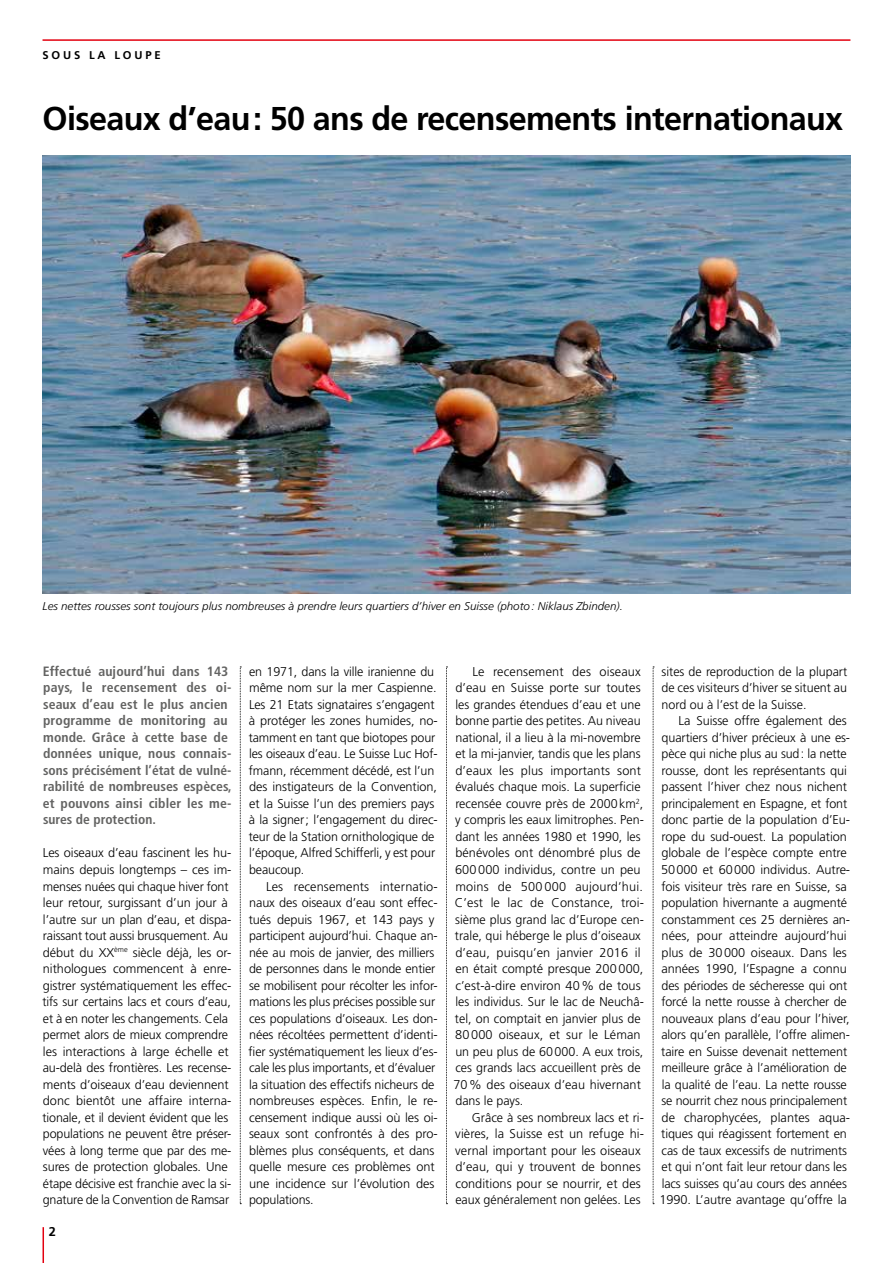
<style>
.page{position:relative;width:893px;height:1263px;background:#fff}
.page>*{position:absolute;margin:0;border:0;box-sizing:border-box;transform-origin:0 0}
.t1{font:700 33px "Frutiger";letter-spacing:-.02em;color:#000}
.t2{font:700 condensed 13.5px/16.5px "Frutiger";letter-spacing:.005em;color:#636362}
.t3{font:300 12.75px/16.5px "Frutiger";letter-spacing:-.005em;color:#000}
.t4{font:700 12.75px "Frutiger";color:#000}
.t5{font:italic 300 11.25px "Frutiger";color:#000}
.t6{font:700 11.25px "Frutiger";letter-spacing:.25em;color:#000}
</style>
<div class="page">
<hr style="left:43px;top:1227px;width:1px;height:36px;background:#e3000f">
<hr style="left:43px;top:39px;width:807px;height:2px;background:#e3000f">
<img style="left:43px;top:155px;width:807px;height:438px">
<svg style="left:240px;top:666px;width:1px;height:538px"></svg>
<svg style="left:446px;top:666px;width:1px;height:538px"></svg>
<svg style="left:653px;top:666px;width:1px;height:538px"></svg>
<p class="t6" style="left:43px;top:49px;width:120px">SOUS LA LOUPE</p>
<h1 class="t1" style="left:43px;top:99px;width:802px">Oiseaux d’eau: 50 ans de recensements internationaux</h1>
<p class="t5" style="left:43px;top:600px;width:582px">Les nettes rousses sont toujours plus nombreuses à prendre leurs quartiers d’hiver en Suisse (photo: Niklaus Zbinden).</p>
<p class="t2" style="left:43px;top:663px;width:191px">Effectué aujourd’hui dans 143 pays, le recensement des oi&shy;seaux d’eau est le plus ancien programme de monitoring au monde. Grâce à cette base de données unique, nous connais&shy;sons précisément l’état de vulné&shy;rabilité de nombreuses espèces, et pouvons ainsi cibler les me&shy;sures de protection.</p>
<p class="t3" style="left:43px;top:845px;width:190px">Les oiseaux d’eau fascinent les hu&shy;mains depuis longtemps – ces im&shy;menses nuées qui chaque hiver font leur retour, surgissant d’un jour à l’autre sur un plan d’eau, et dispa&shy;raissant tout aussi brusquement. Au début du XX<sup>ème</sup> siècle déjà, les or&shy;nithologues commencent à enre&shy;gistrer systématiquement les effec&shy;tifs sur certains lacs et cours d’eau, et à en noter les changements. Cela permet alors de mieux comprendre les interactions à large échelle et au-delà des frontières. Les recense&shy;ments d’oiseaux d’eau deviennent donc bientôt une affaire interna&shy;tionale, et il devient évident que les populations ne peuvent être préser&shy;vées à long terme que par des me&shy;sures de protection globales. Une étape décisive est franchie avec la si&shy;gnature de la Convention de Ramsar</p>
<p class="t4" style="left:49px;top:1224px;width:9px">2</p>
<p class="t3" style="left:249px;top:663px;width:191px">en 1971, dans la ville iranienne du même nom sur la mer Caspienne.<br>Les 21 Etats signataires s’engagent à protéger les zones humides, no&shy;tamment en tant que biotopes pour les oiseaux d’eau. Le Suisse Luc Hof&shy;fmann, récemment décédé, est l’un des instigateurs de la Convention, et la Suisse l’un des premiers pays à la signer; l’engagement du direc&shy;teur de la Station ornithologique de l’époque, Alfred Schifferli, y est pour beaucoup.</p>
<p class="t3" style="left:249px;top:878px;width:191px;text-indent:17px">Les recensements internatio&shy;naux des oiseaux d’eau sont effec&shy;tués depuis 1967, et 143 pays y participent aujourd’hui. Chaque an&shy;née au mois de janvier, des milliers de personnes dans le monde entier se mobilisent pour récolter les infor&shy;mations les plus précises possible sur ces populations d’oiseaux. Les don&shy;nées récoltées permettent d’identi&shy;fier systématiquement les lieux d’es&shy;cale les plus importants, et d’évaluer la situation des effectifs nicheurs de nombreuses espèces. Enfin, le re&shy;censement indique aussi où les oi&shy;seaux sont confrontés à des pro&shy;blèmes plus conséquents, et dans quelle mesure ces problèmes ont une incidence sur l’évolution des populations.</p>
<p class="t3" style="left:453px;top:663px;width:192px;text-indent:19px">Le recensement des oiseaux d’eau en Suisse porte sur toutes les grandes étendues d’eau et une bonne partie des petites. Au niveau national, il a lieu à la mi-novembre et la mi-janvier, tandis que les plans d’eaux les plus importants sont évalués chaque mois. La superficie recensée couvre près de 2000km<sup>2</sup>, y compris les eaux limitrophes. Pen&shy;dant les années 1980 et 1990, les bénévoles ont dénombré plus de<br>600000 individus, contre un peu moins de 500 000 aujourd’hui.<br>C’est le lac de Constance, troi&shy;sième plus grand lac d’Europe cen&shy;trale, qui héberge le plus d’oiseaux d’eau, puisqu’en janvier 2016 il en était compté presque 200 000, c’est-à-dire environ 40% de tous les individus. Sur le lac de Neuchâ&shy;tel, on comptait en janvier plus de<br>80000 oiseaux, et sur le Léman un peu plus de 60000. A eux trois, ces grands lacs accueillent près de<br>70% des oiseaux d’eau hivernant dans le pays.</p>
<p class="t3" style="left:455px;top:1109px;width:190px;text-indent:17px">Grâce à ses nombreux lacs et ri&shy;vières, la Suisse est un refuge hi&shy;vernal important pour les oiseaux d’eau, qui y trouvent de bonnes conditions pour se nourrir, et des eaux généralement non gelées. Les</p>
<p class="t3" style="left:661px;top:663px;width:187px;text-align:justify">sites de reproduction de la plupart de ces visiteurs d’hiver se situent au nord ou à l’est de la Suisse.</p>
<p class="t3" style="left:660px;top:713px;width:192px;text-indent:19px">La Suisse offre également des quartiers d’hiver précieux à une es&shy;pèce qui niche plus au sud: la nette rousse, dont les représentants qui passent l’hiver chez nous nichent principalement en Espagne, et font donc partie de la population d’Eu&shy;rope du sud-ouest. La population globale de l’espèce compte entre 50000 et 60000 individus. Autre&shy;fois visiteur très rare en Suisse, sa population hivernante a augmenté constamment ces 25 dernières an&shy;nées, pour atteindre aujourd’hui plus de 30000 oiseaux. Dans les années 1990, l’Espagne a connu des périodes de sécheresse qui ont forcé la nette rousse à chercher de nouveaux plans d’eau pour l’hiver, alors qu’en parallèle, l’offre alimen&shy;taire en Suisse devenait nettement meilleure grâce à l’amélioration de la qualité de l’eau. La nette rousse se nourrit chez nous principalement de charophycées, plantes aqua&shy;tiques qui réagissent fortement en cas de taux excessifs de nutriments et qui n’ont fait leur retour dans les lacs suisses qu’au cours des années 1990. L’autre avantage qu’offre la</p>
</div>
